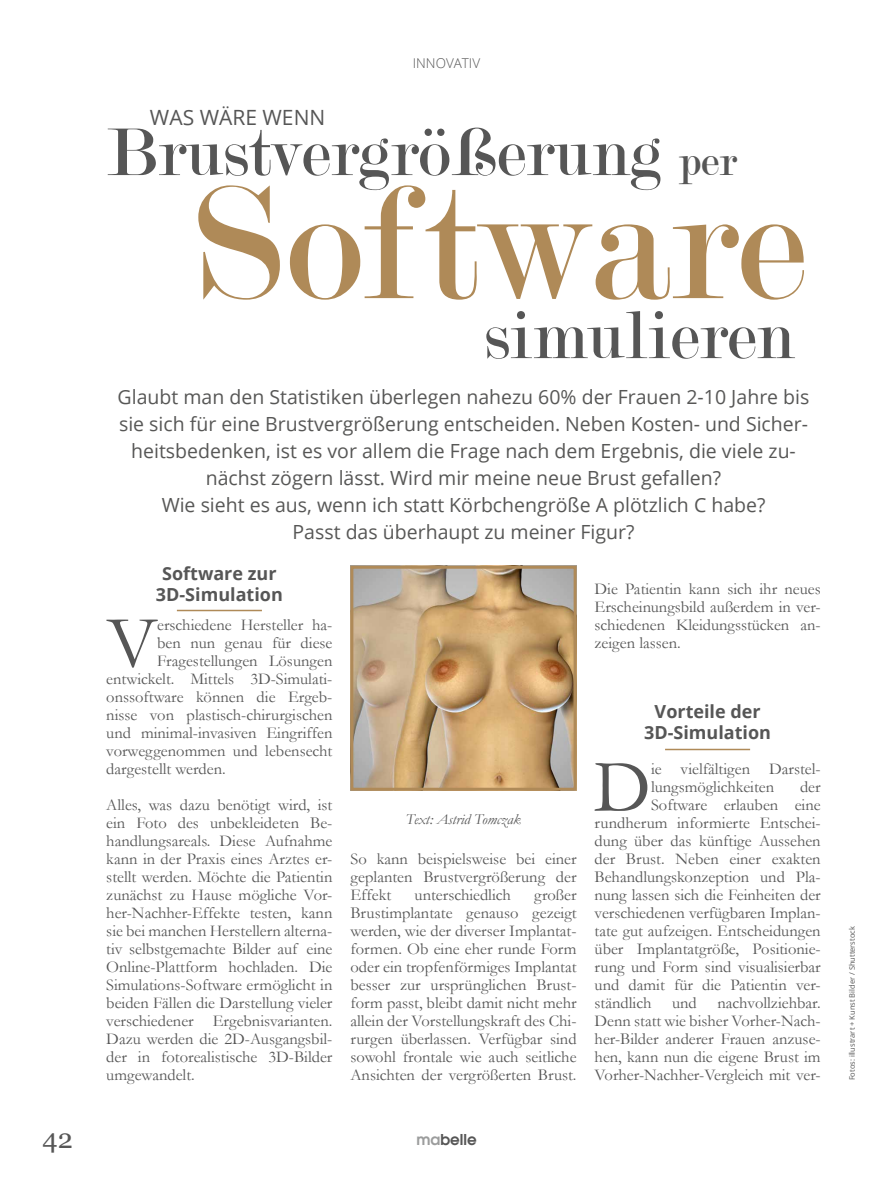
<style>
.page{position:relative;width:893px;height:1191px;background:#fff}
.page>*{position:absolute;margin:0;border:0;box-sizing:border-box;transform-origin:0 0}
.t1{font:172.5px "Modern";color:#af8a58}
.t2{font:74.25px "Garamond";color:#565656}
.t3{font:72px "Modern";color:#565656}
.t4{font:27px "Georgia";color:#565656}
.t5{font:21px "Open Sans";color:#565656}
.t6{font:19.5px/27px "Open Sans";color:#575756;text-align:center}
.t7{font:700 18px/21px "Open Sans";color:#565656;text-align:center}
.t8{font:16.5px/18px "Garamond";color:#565656;text-align:justify}
.t9{font:italic 15px "Garamond";color:#565656}
.t10{font:600 15px "Avant Garde LT";color:#565656}
.t11{font:300 13.5px "Open Sans";color:#565656}
.t12{font:7.5px "Open Sans";color:#565656}
.s1{font-size:45px}
.s2{color:#9c9d9d}
</style>
<div class="page">
<img style="left:354px;top:570px;width:219px;height:216px">
<div style="left:350px;top:566px;width:227px;height:224px;border:3px solid #af8a58"></div>
<hr style="left:665px;top:748px;width:85px;height:2px;background:#af8a58">
<hr style="left:177px;top:610px;width:85px;height:1px;background:#af8a58">
<p class="t11" style="left:413px;top:54px;width:69px">INNOVATIV</p>
<p class="t5" style="left:150px;top:102px;width:177px">WAS WÄRE WENN</p>
<h3 class="t3" style="left:106px;top:116px;width:632px">Brustvergrößerung <span class="s1">per</span></h3>
<h1 class="t1" style="left:195px;top:157px;width:612px">Software</h1>
<h3 class="t3" style="left:484px;top:299px;width:312px">simulieren</h3>
<p class="t6" style="left:118px;top:383px;width:693px">Glaubt man den Statistiken überlegen nahezu 60% der Frauen 2-10 Jahre bis sie sich für eine Brustvergrößerung entscheiden. Neben Kosten- und Sicher&shy;heitsbedenken, ist es vor allem die Frage nach dem Ergebnis, die viele zu&shy;nächst zögern lässt. Wird mir meine neue Brust gefallen?<br>Wie sieht es aus, wenn ich statt Körbchengröße A plötzlich C habe?<br>Passt das überhaupt zu meiner Figur?</p>
<p class="t7" style="left:156px;top:562px;width:128px">Software zur<br>3D-Simulation</p>
<h2 class="t2" style="left:107px;top:593px;width:52px">V</h2>
<p class="t8" style="left:157px;top:615px;width:177px">erschiedene Hersteller ha-</p>
<p class="t8" style="left:157px;top:633px;width:177px">ben nun genau für diese</p>
<p class="t8" style="left:157px;top:651px;width:177px">Fragestellungen Lösungen</p>
<p class="t8" style="left:106px;top:669px;width:228px">entwickelt. Mittels 3D-Simulati-</p>
<p class="t8" style="left:106px;top:687px;width:228px">onssoftware können die Ergeb-</p>
<p class="t8" style="left:106px;top:705px;width:228px">nisse von plastisch-chirurgischen</p>
<p class="t8" style="left:106px;top:723px;width:228px">und minimal-invasiven Eingriffen</p>
<p class="t8" style="left:106px;top:741px;width:228px">vorweggenommen und lebensecht</p>
<p class="t8" style="left:106px;top:759px;width:121px">dargestellt werden.</p>
<p class="t8" style="left:106px;top:795px;width:228px">Alles, was dazu benötigt wird, ist ein Foto des unbekleideten Be&shy;handlungsareals. Diese Aufnahme kann in der Praxis eines Arztes er&shy;stellt werden. Möchte die Patientin zunächst zu Hause mögliche Vor&shy;her-Nachher-Effekte testen, kann sie bei manchen Herstellern alterna&shy;tiv selbstgemachte Bilder auf eine Online-Plattform hochladen. Die Simulations-Software ermöglicht in beiden Fällen die Darstellung vieler verschiedener Ergebnisvarianten.<br>Dazu werden die 2D-Ausgangsbil&shy;der in fotorealistische 3D-Bilder umgewandelt.</p>
<p class="t9" style="left:406px;top:809px;width:117px">Text: Astrid Tomczak</p>
<p class="t8" style="left:350px;top:849px;width:228px">So kann beispielsweise bei einer geplanten Brustvergrößerung der Effekt</p>
<p class="t8" style="left:415px;top:885px;width:98px">unterschiedlich</p>
<p class="t8" style="left:350px;top:885px;width:228px;text-indent:184px">großer Brustimplantate genauso gezeigt werden, wie der diverser Implantat&shy;formen. Ob eine eher runde Form oder ein tropfenförmiges Implantat besser zur ursprünglichen Brust&shy;form passt, bleibt damit nicht mehr allein der Vorstellungskraft des Chi&shy;rurgen überlassen. Verfügbar sind sowohl frontale wie auch seitliche Ansichten der vergrößerten Brust.</p>
<p class="t8" style="left:595px;top:579px;width:228px">Die Patientin kann sich ihr neues Erscheinungsbild außerdem in ver&shy;schiedenen Kleidungsstücken an&shy;zeigen lassen.</p>
<p class="t7" style="left:644px;top:700px;width:128px">Vorteile der<br>3D-Simulation</p>
<h2 class="t2" style="left:594px;top:737px;width:59px">D</h2>
<p class="t8" style="left:651px;top:759px;width:171px">ie vielfältigen Darstel&shy;lungsmöglichkeiten</p>
<p class="t8" style="left:595px;top:777px;width:228px;text-align:right">der<br>Software erlauben eine rundherum informierte Entschei&shy;dung über das künftige Aussehen der Brust. Neben einer exakten<br>Behandlungskonzeption und Pla&shy;nung lassen sich die Feinheiten der verschiedenen verfügbaren Implan&shy;tate gut aufzeigen. Entscheidungen über Implantatgröße, Positionie&shy;rung und Form sind visualisierbar und damit für die Patientin ver&shy;ständlich und nachvollziehbar.<br>Denn statt wie bisher Vorher-Nach&shy;her-Bilder anderer Frauen anzuse&shy;hen, kann nun die eigene Brust im<br>Vorher-Nachher-Vergleich mit ver-</p>
<h3 class="t4" style="left:43px;top:1122px;width:32px">42</h3>
<p class="t10" style="left:416px;top:1129px;width:62px"><span class="s2">ma</span>belle</p>
<p class="t12" style="left:847px;top:1080px;width:156px;rotate:-90deg">Fotos: illustrart + Kunst Bilder / Shutterstock</p>
</div>
